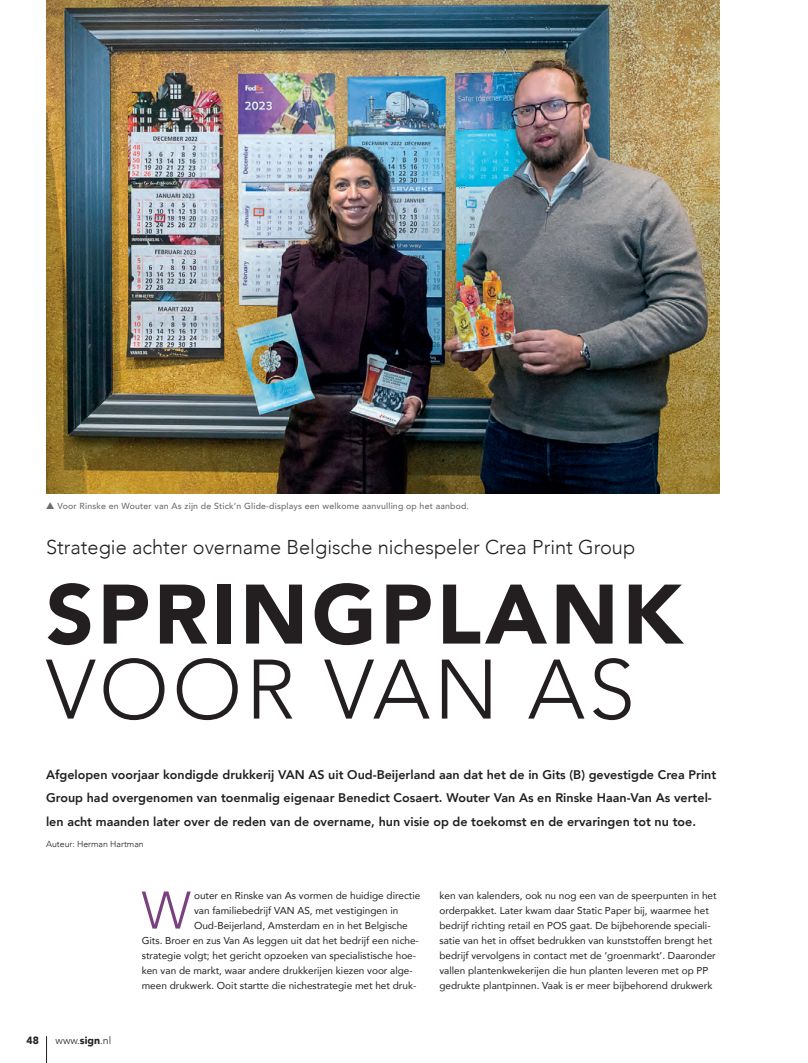
<style>
.page{position:relative;width:808px;height:1063px;background:#fff}
.page>*{position:absolute;margin:0;border:0;box-sizing:border-box;transform-origin:0 0}
.t1{font:900 83.38px "Avenir";letter-spacing:.045em;color:#231f20}
.t2{font:300 83.38px "Avenir";letter-spacing:.045em;color:#231f20}
.t3{font:300 52.38px "Avenir";color:#7a417f}
.t4{font:300 20px "Avenir";color:#231f20}
.t5{font:800 12.5px/23.8px "Avenir";color:#231f20}
.t6{font:300 10.5px "Avenir";color:#231f20}
.t7{font:900 10.5px "Avenir";color:#231f20}
.t8{font:10px/15px "Avenir";color:#231f20}
.t9{font:500 8.75px "Avenir";letter-spacing:.02em;color:#6c6d70}
.t10{font:300 8.75px "Avenir";color:#231f20}
.s1{font-family:"European Pi Three";font-weight:400;font-size:10px}
.s2{font-weight:900}
</style>
<div class="page">
<svg style="left:46px;top:1036px;width:1px;height:27px"></svg>
<img style="left:46px;top:0;width:673px;height:494px">
<p class="t9" style="left:46px;top:498px;width:424px"><span class="s1">G</span> Voor Rinske en Wouter van As zijn de Stick’n Glide-displays een welkome aanvulling op het aanbod.</p>
<h3 class="t4" style="left:46px;top:535px;width:591px">Strategie achter overname Belgische nichespeler Crea Print Group</h3>
<h1 class="t1" style="left:46px;top:543px;width:638px">SPRINGPLANK</h1>
<h1 class="t2" style="left:46px;top:641px;width:590px">VOOR VAN AS</h1>
<p class="t5" style="left:46px;top:762px;width:672px">Afgelopen voorjaar kondigde drukkerij VAN AS uit Oud-Beijerland aan dat het de in Gits (B) gevestigde Crea Print<br>Group had overgenomen van toenmalig eigenaar Benedict Cosaert. Wouter Van As en Rinske Haan-Van As vertel&shy;len acht maanden later over de reden van de overname, hun visie op de toekomst en de ervaringen tot nu toe.</p>
<p class="t10" style="left:46px;top:839px;width:99px">Auteur: Herman Hartman</p>
<p class="t7" style="left:26px;top:1032px;width:14px">48</p>
<p class="t6" style="left:56px;top:1034px;width:57px">www.<span class="s2">sign</span>.nl</p>
<h2 class="t3" style="left:141px;top:880px;width:51px">W</h2>
<p class="t8" style="left:194px;top:887px;width:228px">outer en Rinske van As vormen de huidige directie</p>
<p class="t8" style="left:194px;top:902px;width:206px">van familiebedrijf VAN AS, met vestigingen in</p>
<p class="t8" style="left:194px;top:917px;width:215px">Oud-Beijerland, Amsterdam en in het Belgische</p>
<p class="t8" style="left:142px;top:932px;width:279px">Gits. Broer en zus Van As leggen uit dat het bedrijf een niche-</p>
<p class="t8" style="left:142px;top:947px;width:276px">strategie volgt; het gericht opzoeken van specialistische hoe-</p>
<p class="t8" style="left:142px;top:962px;width:273px">ken van de markt, waar andere drukkerijen kiezen voor alge-</p>
<p class="t8" style="left:142px;top:977px;width:276px">meen drukwerk. Ooit startte die nichestrategie met het druk-</p>
<p class="t8" style="left:439px;top:887px;width:279px">ken van kalenders, ook nu nog een van de speerpunten in het orderpakket. Later kwam daar Static Paper bij, waarmee het bedrijf richting retail en POS gaat. De bijbehorende speciali&shy;satie van het in offset bedrukken van kunststoffen brengt het bedrijf vervolgens in contact met de ‘groenmarkt’. Daaronder vallen plantenkwekerijen die hun planten leveren met op PP gedrukte plantpinnen. Vaak is er meer bijbehorend drukwerk</p>
</div>
